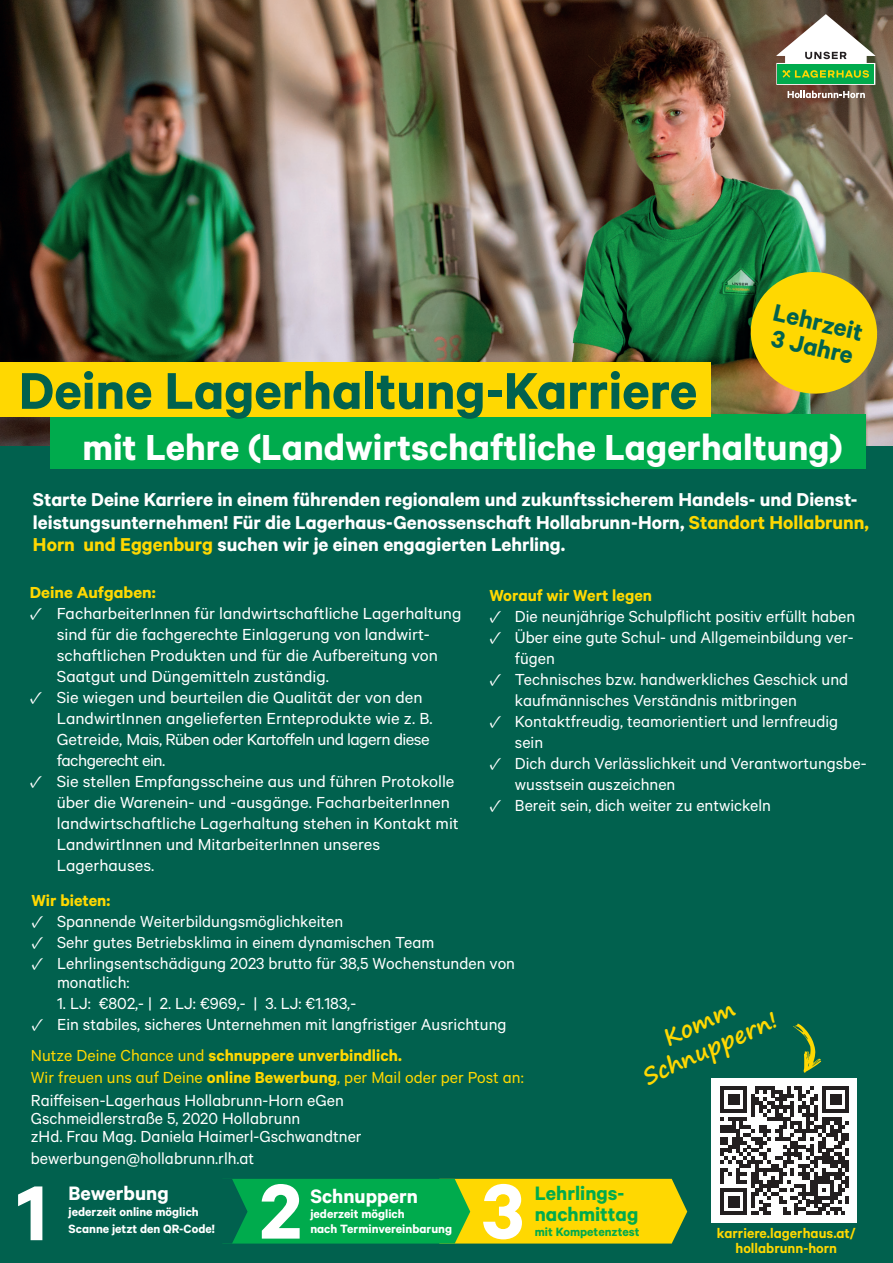
<style>
.page{position:relative;width:893px;height:1263px;background:#fff}
.page>*{position:absolute;margin:0;border:0;box-sizing:border-box;transform-origin:0 0}
.t1{font:87.45px "Calibre LH Headline";color:#fff}
.t2{font:58.05px "Calibre LH Headline";color:#01614e}
.t3{font:40.8px "Calibre LH Headline";color:#fff}
.t4{font:27.15px/25px "Calibre LH Headline";color:#01614e}
.t5{font:700 22.8px/27.3px "Segoe Print";color:#ffd801;text-align:center}
.t6{font:21.9px/20.5px "Calibre LH Headline";color:#00ab4d}
.t7{font:21.9px "Calibre LH Headline";color:#fff}
.t8{font:21px/22.5px "Calibre LH Headline";color:#fff}
.t9{font:18px/21px "Calibre LH";color:#fff}
.t10{font:18px/21px "Calibre LH";color:#fff;scale:1.04 1}
.t11{font:18px/22.2px "Calibre LH";color:#ffd801}
.t12{font:18px "Calibre LH Headline";color:#ffd801}
.t13{font:18px "Calibre LH Headline";color:#ffd801;scale:1.04 1}
.t14{font:600 15.6px/15.6px "Calibre LH";color:#ffd801;text-align:center}
.t15{font:13.5px "Calibre LH Headline";color:#fff}
.t16{font:13.5px "Calibre LH Headline";color:#00ab4d}
.s1{color:#ffd801}
.s2{font-family:"Minion Pro"}
.s3{font-family:"Calibre LH"}
.s4{font-family:"Calibre LH Headline"}
.s5{color:#fff}
</style>
<div class="page">
<img style="left:0;top:0;width:893px;height:446px">
<div style="left:0;top:446px;width:893px;height:817px;background:#01614e"></div>
<svg style="left:776px;top:14px;width:99px;height:71px"></svg>
<svg style="left:788px;top:91px;width:77px;height:7px"></svg>
<svg style="left:745px;top:266px;width:138px;height:134px;background:#c7b019"></svg>
<div style="left:50px;top:414px;width:815px;height:55px;background:#00ab4d"></div>
<div style="left:0;top:362px;width:710px;height:55px;background:#ffd801"></div>
<div style="left:711px;top:1078px;width:146px;height:144px;background:#fff"></div>
<svg style="left:720px;top:1086px;width:129px;height:129px"></svg>
<svg style="left:793px;top:1023px;width:28px;height:50px"></svg>
<svg style="left:232px;top:1179px;width:455px;height:64px;background:#79bd28"></svg>
<h2 class="t2" style="left:19px;top:356px;width:680px">Deine Lagerhaltung-Karriere</h2>
<h3 class="t4" style="left:777px;top:299px;width:93px;rotate:13deg">Lehrzeit<br>3 Jahre</h3>
<h3 class="t3" style="left:82px;top:422px;width:762px">mit Lehre (Landwirtschaftliche Lagerhaltung)</h3>
<p class="t8" style="left:33px;top:488px;width:838px">Starte Deine Karriere in einem führenden regionalem und zukunftssicherem Handels- und Dienst&shy;leistungsunternehmen! Für die Lagerhaus-Genossenschaft Hollabrunn-Horn, <span class="s1">Standort Hollabrunn,<br>Horn und Eggenburg</span> suchen wir je einen engagierten Lehrling.</p>
<p class="t13" style="left:30px;top:582px;width:123px">Deine Aufgaben:</p>
<p class="t10" style="left:57px;top:602px;width:391px;text-indent:-27px"><span class="s2">✓</span> FacharbeiterInnen für landwirtschaftliche Lagerhaltung sind für die fachgerechte Einlagerung von landwirt&shy;schaftlichen Produkten und für die Aufbereitung von Saatgut und Düngemitteln zuständig.</p>
<p class="t10" style="left:57px;top:686px;width:363px;text-indent:-27px"><span class="s2">✓</span> Sie wiegen und beurteilen die Qualität der von den LandwirtInnen angelieferten Ernteprodukte wie z. B.<br>Getreide, Mais, Rüben oder Kartoffeln und lagern diese fachgerecht ein.</p>
<p class="t10" style="left:57px;top:770px;width:388px;text-indent:-27px"><span class="s2">✓</span> Sie stellen Empfangsscheine aus und führen Protokolle über die Warenein- und -ausgänge. FacharbeiterInnen landwirtschaftliche Lagerhaltung stehen in Kontakt mit LandwirtInnen und MitarbeiterInnen unseres Lagerhauses.</p>
<p class="t12" style="left:489px;top:585px;width:164px">Worauf wir Wert legen</p>
<p class="t9" style="left:489px;top:606px;width:367px"><span class="s2">✓</span> Die neunjährige Schulpflicht positiv erfüllt haben</p>
<p class="t9" style="left:515px;top:627px;width:340px;text-indent:-26px"><span class="s2">✓</span> Über eine gute Schul- und Allgemeinbildung ver&shy;fügen</p>
<p class="t9" style="left:515px;top:669px;width:335px;text-indent:-26px"><span class="s2">✓</span> Technisches bzw. handwerkliches Geschick und kaufmännisches Verständnis mitbringen</p>
<p class="t9" style="left:515px;top:711px;width:325px;text-indent:-26px"><span class="s2">✓</span> Kontaktfreudig, teamorientiert und lernfreudig sein</p>
<p class="t9" style="left:515px;top:753px;width:353px;text-indent:-26px"><span class="s2">✓</span> Dich durch Verlässlichkeit und Verantwortungsbe&shy;wusstsein auszeichnen</p>
<p class="t9" style="left:489px;top:795px;width:283px"><span class="s2">✓</span> Bereit sein, dich weiter zu entwickeln</p>
<p class="t12" style="left:32px;top:889px;width:80px">Wir bieten:</p>
<p class="t9" style="left:32px;top:910px;width:313px"><span class="s2">✓</span> Spannende Weiterbildungsmöglichkeiten</p>
<p class="t9" style="left:32px;top:931px;width:404px"><span class="s2">✓</span> Sehr gutes Betriebsklima in einem dynamischen Team</p>
<p class="t9" style="left:57px;top:954px;width:459px;line-height:18.3px;text-indent:-26px"><span class="s2">✓</span> Lehrlingsentschädigung 2023 brutto für 38,5 Wochenstunden von monatlich:</p>
<p class="t9" style="left:57px;top:992px;width:301px">1. LJ: €802,- | 2. LJ: €969,- | 3. LJ: €1.183,-</p>
<p class="t9" style="left:32px;top:1013px;width:476px"><span class="s2">✓</span> Ein stabiles, sicheres Unternehmen mit langfristiger Ausrichtung</p>
<p class="t12" style="left:31px;top:1045px;width:373px"><span class="s3">Nutze Deine Chance und</span> schnuppere unverbindlich.</p>
<p class="t11" style="left:31px;top:1066px;width:494px">Wir freuen uns auf Deine <span class="s4">online Bewerbung</span>, per Mail oder per Post an:<br><span class="s5">Raiffeisen-Lagerhaus Hollabrunn-Horn eGen</span></p>
<p class="t9" style="left:31px;top:1108px;width:332px;line-height:18px">Gschmeidlerstraße 5, 2020 Hollabrunn<br>zHd. Frau Mag. Daniela Haimerl-Gschwandtner</p>
<p class="t9" style="left:31px;top:1147px;width:225px">bewerbungen@hollabrunn.rlh.at</p>
<h1 class="t1" style="left:17px;top:1160px;width:32px">1</h1>
<p class="t7" style="left:69px;top:1180px;width:102px">Bewerbung</p>
<p class="t15" style="left:69px;top:1204px;width:132px">jederzeit online möglich</p>
<p class="t15" style="left:69px;top:1220px;width:148px">Scanne jetzt den QR-Code!</p>
<h1 class="t1" style="left:260px;top:1159px;width:44px">2</h1>
<p class="t7" style="left:310px;top:1183px;width:109px">Schnuppern</p>
<p class="t15" style="left:310px;top:1206px;width:96px">jederzeit möglich</p>
<p class="t15" style="left:310px;top:1221px;width:143px">nach Terminvereinbarung</p>
<h1 class="t1" style="left:482px;top:1159px;width:43px">3</h1>
<p class="t5" style="left:627px;top:1039px;width:146px;rotate:-24deg">Komm<br>Schnuppern!</p>
<p class="t6" style="left:535px;top:1182px;width:105px">Lehrlings&shy;nachmittag</p>
<p class="t16" style="left:535px;top:1223px;width:106px">mit Kompetenztest</p>
<p class="t14" style="left:717px;top:1224px;width:140px">karriere.lagerhaus.at/ hollabrunn-horn</p>
</div>
